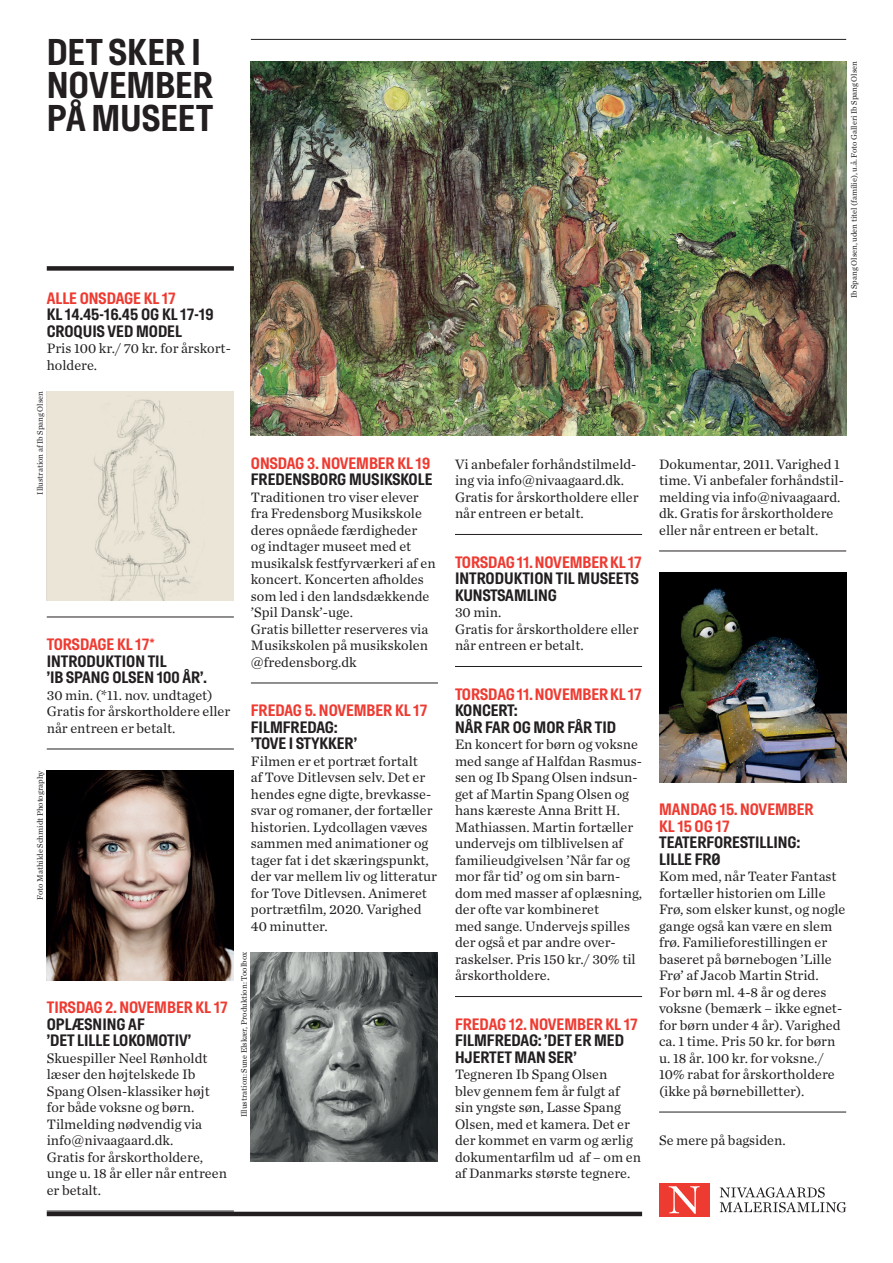
<style>
.page{position:relative;width:893px;height:1263px;background:#fff}
.page>*{position:absolute;margin:0;border:0;box-sizing:border-box;transform-origin:0 0}
.t1{font:700 37.2px/33px "Hill";color:#231f20}
.t2{font:700 16.5px/16.5px "Hill";color:#231f20}
.t3{font:700 16.5px/16.5px "Hill";color:#ee3b32}
.t4{font:14.25px/16.5px "Chronicle Text G1";color:#231f20}
.t5{font:8.25px "Chronicle Text G1";color:#231f20}
</style>
<div class="page">
<div style="left:659px;top:1183px;width:51px;height:33px;background:#ee3b32"></div>
<svg style="left:669px;top:1186px;width:31px;height:28px"></svg>
<svg style="left:720px;top:1187px;width:126px;height:25px"></svg>
<hr style="left:47px;top:617px;width:187px;height:1px;background:#231f20">
<hr style="left:47px;top:749px;width:187px;height:1px;background:#231f20">
<hr style="left:47px;top:1211px;width:187px;height:1px;background:#231f20">
<hr style="left:251px;top:683px;width:187px;height:1px;background:#231f20">
<hr style="left:455px;top:534px;width:187px;height:1px;background:#231f20">
<hr style="left:455px;top:666px;width:187px;height:1px;background:#231f20">
<hr style="left:455px;top:996px;width:187px;height:1px;background:#231f20">
<hr style="left:659px;top:551px;width:187px;height:1px;background:#231f20">
<hr style="left:659px;top:1112px;width:187px;height:1px;background:#231f20">
<hr style="left:47px;top:1212px;width:595px;height:4px;background:#231f20">
<div style="left:47px;top:266px;width:187px;height:5px;background:#231f20"></div>
<img style="left:47px;top:771px;width:187px;height:209px">
<img style="left:47px;top:391px;width:187px;height:210px">
<img style="left:659px;top:573px;width:187px;height:209px">
<img style="left:251px;top:952px;width:187px;height:210px">
<img style="left:251px;top:61px;width:595px;height:375px">
<hr style="left:251px;top:39px;width:595px;height:1px;background:#231f20">
<h1 class="t1" style="left:47px;top:36px;width:168px">DET SKER I<br>NOVEMBER<br>PÅ MUSEET</h1>
<p class="t3" style="left:47px;top:290px;width:131px">ALLE ONSDAGE KL 17</p>
<p class="t2" style="left:47px;top:306px;width:168px">KL 14.45-16.45 OG KL 17-19<br>CROQUIS VED MODEL</p>
<p class="t4" style="left:47px;top:339px;width:186px">Pris 100 kr./ 70 kr. for årskort&shy;holdere.</p>
<p class="t5" style="left:34px;top:495px;width:105px;rotate:-90deg">Illustration af Ib Spang Olsen</p>
<p class="t3" style="left:47px;top:636px;width:110px">TORSDAGE KL 17*</p>
<p class="t2" style="left:47px;top:653px;width:162px">INTRODUKTION TIL<br>’IB SPANG OLSEN 100 ÅR’.</p>
<p class="t4" style="left:47px;top:686px;width:185px">30 min. (*11. nov. undtaget)<br>Gratis for årskortholdere eller når entreen er betalt.</p>
<p class="t5" style="left:34px;top:900px;width:131px;rotate:-90deg">Foto Mathilde Schmidt Photography</p>
<p class="t3" style="left:47px;top:999px;width:183px">TIRSDAG 2. NOVEMBER KL 17</p>
<p class="t2" style="left:47px;top:1016px;width:146px">OPLÆSNING AF<br>’DET LILLE LOKOMOTIV’</p>
<p class="t4" style="left:47px;top:1049px;width:182px">Skuespiller Neel Rønholdt læser den højtelskede Ib<br>Spang Olsen-klassiker højt for både voksne og børn.<br>Tilmelding nødvendig via info@nivaagaard.dk.<br>Gratis for årskortholdere, unge u. 18 år eller når entreen er betalt.</p>
<p class="t3" style="left:251px;top:455px;width:181px">ONSDAG 3. NOVEMBER KL 19</p>
<p class="t2" style="left:251px;top:471px;width:183px">FREDENSBORG MUSIKSKOLE</p>
<p class="t4" style="left:251px;top:488px;width:186px">Traditionen tro viser elever fra Fredensborg Musikskole deres opnåede færdigheder<br>og indtager museet med et musikalsk festfyrværkeri af en koncert. Koncerten afholdes som led i den landsdækkende ’Spil Dansk’-uge.<br>Gratis billetter reserveres via<br>Musikskolen på musikskolen @fredensborg.dk</p>
<p class="t3" style="left:251px;top:702px;width:178px">FREDAG 5. NOVEMBER KL 17</p>
<p class="t2" style="left:251px;top:719px;width:108px">FILMFREDAG: ’TOVE I STYKKER’</p>
<p class="t4" style="left:251px;top:752px;width:188px">Filmen er et portræt fortalt<br>af Tove Ditlevsen selv. Det er hendes egne digte, brevkasse&shy;svar og romaner, der fortæller historien. Lydcollagen væves sammen med animationer og tager fat i det skæringspunkt, der var mellem liv og litteratur for Tove Ditlevsen. Animeret portrætfilm, 2020. Varighed<br>40 minutter.</p>
<p class="t5" style="left:238px;top:1117px;width:167px;rotate:-90deg">Illustration: Sune Elskær, Produktion: Toolbox</p>
<p class="t5" style="left:848px;top:298px;width:239px;rotate:-90deg">Ib Spang Olsen, uden titel (familie), u.å. Foto Galleri Ib Spang Olsen</p>
<p class="t4" style="left:455px;top:455px;width:185px">Vi anbefaler forhåndstilmeld&shy;ing via info@nivaagaard.dk.<br>Gratis for årskortholdere eller når entreen er betalt.</p>
<p class="t3" style="left:455px;top:554px;width:189px">TORSDAG 11. NOVEMBER KL 17</p>
<p class="t2" style="left:455px;top:570px;width:185px">INTRODUKTION TIL MUSEETS<br>KUNSTSAMLING</p>
<p class="t4" style="left:455px;top:603px;width:185px">30 min.<br>Gratis for årskortholdere eller når entreen er betalt.</p>
<p class="t3" style="left:455px;top:686px;width:189px">TORSDAG 11. NOVEMBER KL 17</p>
<p class="t2" style="left:455px;top:702px;width:163px">KONCERT:<br>NÅR FAR OG MOR FÅR TID</p>
<p class="t4" style="left:455px;top:735px;width:189px">En koncert for børn og voksne med sange af Halfdan Rasmus&shy;sen og Ib Spang Olsen indsun&shy;get af Martin Spang Olsen og hans kæreste Anna Britt H.<br>Mathiassen. Martin fortæller undervejs om tilblivelsen af familieudgivelsen ’Når far og mor får tid’ og om sin barn&shy;dom med masser af oplæsning, der ofte var kombineret<br>med sange. Undervejs spilles der også et par andre over&shy;raskelser. Pris 150 kr./ 30% til årskortholdere.</p>
<p class="t3" style="left:455px;top:1016px;width:185px">FREDAG 12. NOVEMBER KL 17</p>
<p class="t2" style="left:455px;top:1032px;width:170px">FILMFREDAG: ’DET ER MED<br>HJERTET MAN SER’</p>
<p class="t4" style="left:455px;top:1065px;width:188px">Tegneren Ib Spang Olsen<br>blev gennem fem år fulgt af sin yngste søn, Lasse Spang<br>Olsen, med et kamera. Det er der kommet en varm og ærlig dokumentarfilm ud af – om en af Danmarks største tegnere.</p>
<p class="t4" style="left:659px;top:455px;width:186px">Dokumentar, 2011. Varighed 1 time. Vi anbefaler forhåndstil&shy;melding via info@nivaagaard. dk. Gratis for årskortholdere eller når entreen er betalt.</p>
<p class="t3" style="left:659px;top:801px;width:156px">MANDAG 15. NOVEMBER<br>KL 15 OG 17</p>
<p class="t2" style="left:659px;top:834px;width:142px">TEATERFORESTILLING:<br>LILLE FRØ</p>
<p class="t4" style="left:659px;top:867px;width:188px">Kom med, når Teater Fantast fortæller historien om Lille<br>Frø, som elsker kunst, og nogle gange også kan være en slem frø. Familieforestillingen er baseret på børnebogen ’Lille<br>Frø’ af Jacob Martin Strid.<br>For børn ml. 4-8 år og deres voksne (bemærk – ikke egnet&shy;for børn under 4 år). Varighed ca. 1 time. Pris 50 kr. for børn u. 18 år. 100 kr. for voksne./<br>10% rabat for årskortholdere (ikke på børnebilletter).</p>
<p class="t4" style="left:659px;top:1131px;width:128px">Se mere på bagsiden.</p>
</div>
